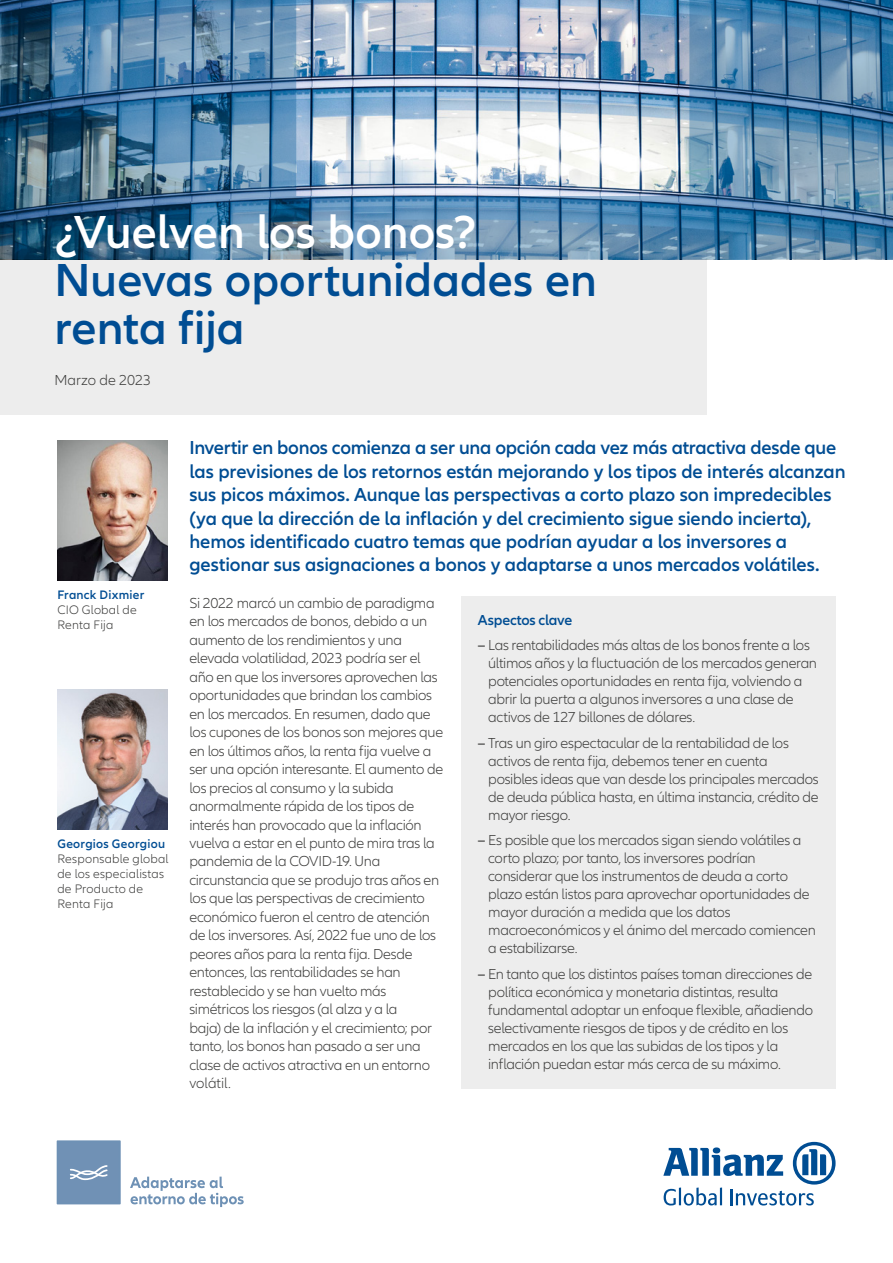
<style>
.page{position:relative;width:893px;height:1263px;background:#fff}
.page>*{position:absolute;margin:0;border:0;box-sizing:border-box;transform-origin:0 0}
.t1{font:600 48px/48px "Allianz Neo";color:#004d93}
.t2{font:600 48px "Allianz Neo";color:#fff}
.t3{font:600 19.5px/23.4px "Allianz Neo";letter-spacing:-.005em;color:#004d93}
.t4{font:300 15px/18.5px "Allianz Neo";letter-spacing:-.02em;color:#3c3c3b}
.t5{font:600 15px "Allianz Neo";letter-spacing:-.015em;color:#004d93}
.t6{font:300 15px "Allianz Neo";color:#3c3c3b}
.t7{font:300 12.75px/15px "Allianz Neo";letter-spacing:.015em;color:#3c3c3b}
.t8{font:600 12.75px "Allianz Neo";letter-spacing:.02em;color:#004d93}
.s1{font-weight:600}
</style>
<div class="page">
<svg style="left:663px;top:1142px;width:173px;height:63px"></svg>
<div style="left:461px;top:596px;width:375px;height:493px;background:#ededed"></div>
<div style="left:0;top:232px;width:706px;height:183px;background:#ededed"></div>
<img style="left:0;top:0;width:893px;height:260px">
<img style="left:57px;top:441px;width:111px;height:139px">
<img style="left:57px;top:690px;width:111px;height:139px">
<svg style="left:57px;top:1140px;width:64px;height:64px;background:#7897b9"></svg>
<svg style="left:130px;top:1176px;width:114px;height:31px"></svg>
<h1 class="t2" style="left:54px;top:205px;width:424px">¿Vuelven los bonos?</h1>
<h1 class="t1" style="left:54px;top:257px;width:544px">Nuevas oportunidades en renta fija</h1>
<p class="t6" style="left:54px;top:372px;width:98px">Marzo de 2023</p>
<p class="t8" style="left:57px;top:588px;width:89px">Franck Dixmier</p>
<p class="t7" style="left:57px;top:603px;width:81px">CIO Global de<br>Renta Fija</p>
<p class="t8" style="left:57px;top:836px;width:109px">Georgios Georgiou</p>
<p class="t7" style="left:57px;top:851px;width:113px">Responsable global de los especialistas de Producto de<br>Renta Fija</p>
<p class="t3" style="left:189px;top:437px;width:658px">Invertir en bonos comienza a ser una opción cada vez más atractiva desde que las previsiones de los retornos están mejorando y los tipos de interés alcanzan sus picos máximos. Aunque las perspectivas a corto plazo son impredecibles (ya que la dirección de la inflación y del crecimiento sigue siendo incierta), hemos identificado cuatro temas que podrían ayudar a los inversores a gestionar sus asignaciones a bonos y adaptarse a unos mercados volátiles.</p>
<p class="t4" style="left:189px;top:594px;width:255px">Si 2022 marcó un cambio de paradigma en los mercados de bonos, debido a un aumento de los rendimientos y una elevada volatilidad, 2023 podría ser el año en que los inversores aprovechen las oportunidades que brindan los cambios en los mercados. En resumen, dado que los cupones de los bonos son mejores que en los últimos años, la renta fija vuelve a ser una opción interesante. El aumento de los precios al consumo y la subida anormalmente rápida de los tipos de interés han provocado que la inflación vuelva a estar en el punto de mira tras la pandemia de la COVID-19. Una circunstancia que se produjo tras años en los que las perspectivas de crecimiento económico fueron el centro de atención de los inversores. Así, 2022 fue uno de los peores años para la renta fija. Desde entonces, las rentabilidades se han restablecido y se han vuelto más simétricos los riesgos (al alza y a la<br>baja) de la inflación y el crecimiento; por tanto, los bonos han pasado a ser una clase de activos atractiva en un entorno volátil.</p>
<p class="t5" style="left:478px;top:611px;width:96px">Aspectos clave</p>
<p class="t4" style="left:488px;top:637px;width:330px;line-height:18px;text-indent:-10px"><span class="s1">–</span> Las rentabilidades más altas de los bonos frente a los últimos años y la fluctuación de los mercados generan potenciales oportunidades en renta fija, volviendo a abrir la puerta a algunos inversores a una clase de activos de 127 billones de dólares.</p>
<p class="t4" style="left:488px;top:734px;width:332px;line-height:18px;text-indent:-10px"><span class="s1">–</span> Tras un giro espectacular de la rentabilidad de los activos de renta fija, debemos tener en cuenta posibles ideas que van desde los principales mercados de deuda pública hasta, en última instancia, crédito de mayor riesgo.</p>
<p class="t4" style="left:488px;top:832px;width:329px;line-height:18px;text-indent:-10px"><span class="s1">–</span> Es posible que los mercados sigan siendo volátiles a corto plazo; por tanto, los inversores podrían considerar que los instrumentos de deuda a corto plazo están listos para aprovechar oportunidades de mayor duración a medida que los datos macroeconómicos y el ánimo del mercado comiencen a estabilizarse.</p>
<p class="t4" style="left:488px;top:965px;width:326px;line-height:18px;text-indent:-10px"><span class="s1">–</span> En tanto que los distintos países toman direcciones de política económica y monetaria distintas, resulta fundamental adoptar un enfoque flexible, añadiendo selectivamente riesgos de tipos y de crédito en los mercados en los que las subidas de los tipos y la inflación puedan estar más cerca de su máximo.</p>
</div>
